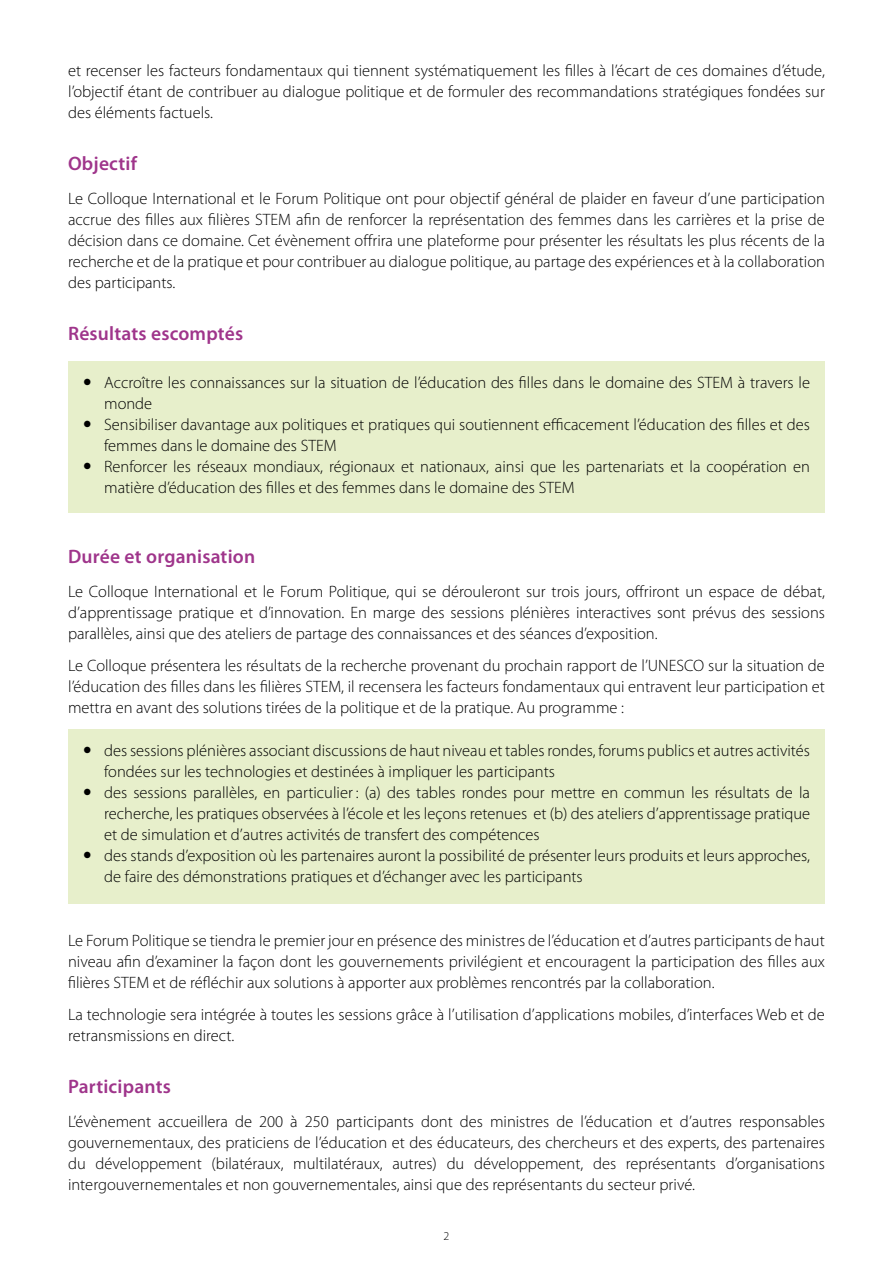
<style>
.page{position:relative;width:893px;height:1263px;background:#fff}
.page>*{position:absolute;margin:0;border:0;box-sizing:border-box;transform-origin:0 0}
.t1{font:600 19.5px "Myriad Pro";letter-spacing:.01em;color:#9f358b}
.t2{font:300 16.5px/21px "Myriad Pro";color:#000;text-align:justify}
.t3{font:300 12px "Myriad Pro";color:#000}
</style>
<div class="page">
<div style="left:68px;top:361px;width:757px;height:151px;background:#e7efcb"></div>
<div style="left:68px;top:729px;width:757px;height:175px;background:#e7efcb"></div>
<p class="t2" style="left:68px;top:60px;width:758px">et recenser les facteurs fondamentaux qui tiennent systématiquement les filles à l’écart de ces domaines d’étude, l’objectif étant de contribuer au dialogue politique et de formuler des recommandations stratégiques fondées sur des éléments factuels.</p>
<p class="t1" style="left:68px;top:151px;width:70px">Objectif</p>
<p class="t2" style="left:68px;top:188px;width:758px">Le Colloque International et le Forum Politique ont pour objectif général de plaider en faveur d’une participation accrue des filles aux filières STEM afin de renforcer la représentation des femmes dans les carrières et la prise de décision dans ce domaine. Cet évènement offrira une plateforme pour présenter les résultats les plus récents de la recherche et de la pratique et pour contribuer au dialogue politique, au partage des expériences et à la collaboration des participants.</p>
<p class="t1" style="left:68px;top:321px;width:177px">Résultats escomptés</p>
<p class="t2" style="left:104px;top:372px;width:707px;text-align:left">Accroître les connaissances sur la situation de l’éducation des filles dans le domaine des STEM à travers le monde<br>Sensibiliser davantage aux politiques et pratiques qui soutiennent efficacement l’éducation des filles et des femmes dans le domaine des STEM<br>Renforcer les réseaux mondiaux, régionaux et nationaux, ainsi que les partenariats et la coopération en matière d’éducation des filles et des femmes dans le domaine des STEM</p>
<p class="t1" style="left:68px;top:544px;width:189px">Durée et organisation</p>
<p class="t2" style="left:68px;top:581px;width:758px">Le Colloque International et le Forum Politique, qui se dérouleront sur trois jours, offriront un espace de débat, d’apprentissage pratique et d’innovation. En marge des sessions plénières interactives sont prévus des sessions parallèles, ainsi que des ateliers de partage des connaissances et des séances d’exposition.</p>
<p class="t2" style="left:68px;top:654px;width:758px">Le Colloque présentera les résultats de la recherche provenant du prochain rapport de l’UNESCO sur la situation de l’éducation des filles dans les filières STEM, il recensera les facteurs fondamentaux qui entravent leur participation et mettra en avant des solutions tirées de la politique et de la pratique. Au programme :</p>
<p class="t2" style="left:104px;top:740px;width:707px;text-align:left">des sessions plénières associant discussions de haut niveau et tables rondes, forums publics et autres activités fondées sur les technologies et destinées à impliquer les participants<br>des sessions parallèles, en particulier : (a) des tables rondes pour mettre en commun les résultats de la recherche, les pratiques observées à l’école et les leçons retenues et (b) des ateliers d’apprentissage pratique et de simulation et d’autres activités de transfert des compétences<br>des stands d’exposition où les partenaires auront la possibilité de présenter leurs produits et leurs approches, de faire des démonstrations pratiques et d’échanger avec les participants</p>
<p class="t2" style="left:68px;top:930px;width:758px">Le Forum Politique se tiendra le premier jour en présence des ministres de l’éducation et d’autres participants de haut niveau afin d’examiner la façon dont les gouvernements privilégient et encouragent la participation des filles aux filières STEM et de réfléchir aux solutions à apporter aux problèmes rencontrés par la collaboration.</p>
<p class="t2" style="left:68px;top:1003px;width:758px">La technologie sera intégrée à toutes les sessions grâce à l’utilisation d’applications mobiles, d’interfaces Web et de retransmissions en direct.</p>
<p class="t1" style="left:68px;top:1074px;width:104px">Participants</p>
<p class="t2" style="left:68px;top:1110px;width:758px">L’évènement accueillera de 200 à 250 participants dont des ministres de l’éducation et d’autres responsables gouvernementaux, des praticiens de l’éducation et des éducateurs, des chercheurs et des experts, des partenaires du développement (bilatéraux, multilatéraux, autres) du développement, des représentants d’organisations intergouvernementales et non gouvernementales, ainsi que des représentants du secteur privé.</p>
<p class="t3" style="left:444px;top:1229px;width:7px">2</p>
</div>
